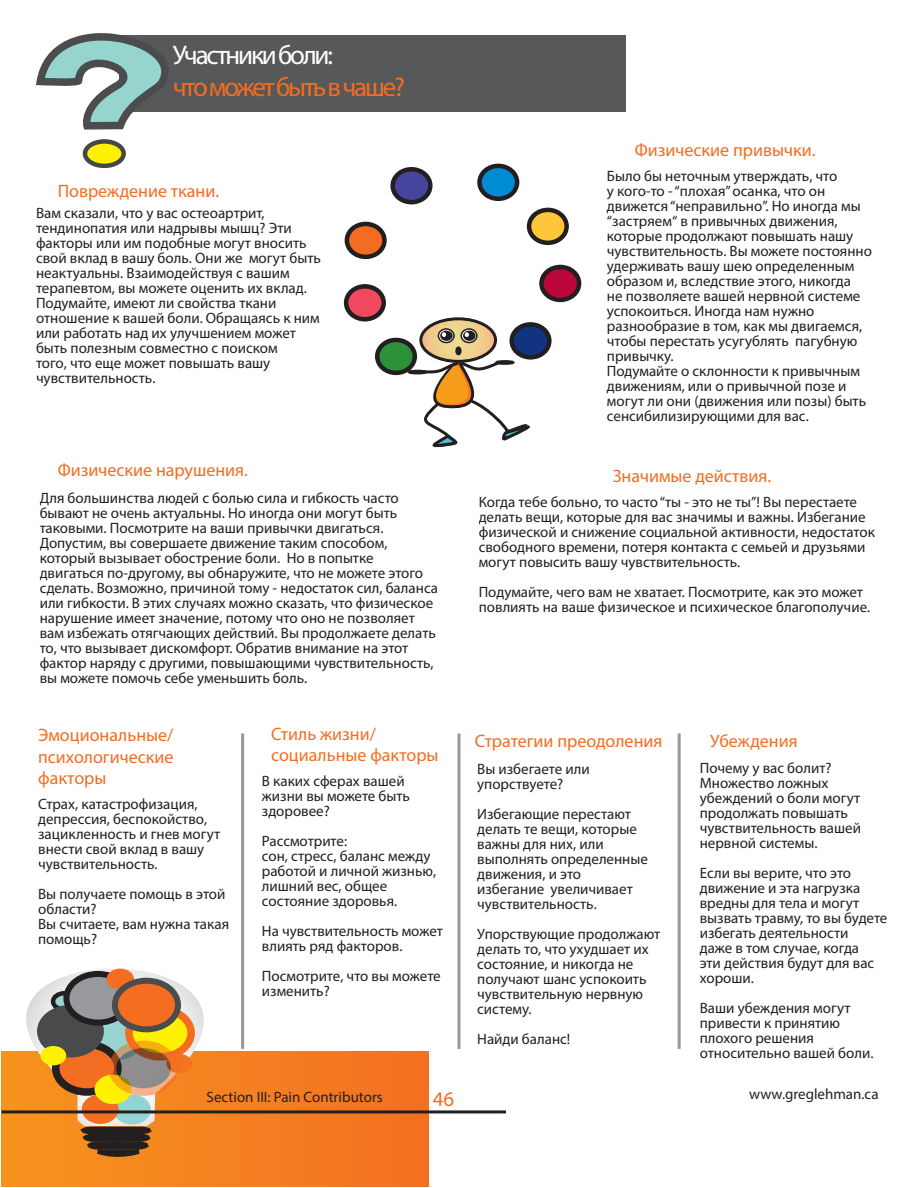
<style>
.page{position:relative;width:918px;height:1188px;background:#fff}
.page>*{position:absolute;margin:0;border:0;box-sizing:border-box;transform-origin:0 0}
.heading_4{font:27px "Myriad Pro";letter-spacing:-.085em;color:#f36c21}
.heading_4-2{font:27px "Myriad Pro";letter-spacing:-.08em;color:#fff}
.t1{font:21px "Myriad Pro";color:#f36c21}
.t2{font:18px/21.6px "Myriad Pro";color:#f36c21;text-align:justify}
.t3{font:18px/21.6px "Myriad Pro";color:#f36e21}
.t4{font:15px/15px "Myriad Pro";color:#231f20}
</style>
<div class="page">
<div style="left:1px;top:1051px;width:427px;height:136px;background:linear-gradient(to right,#f7941e,#f27022)"></div>
<svg style="left:1px;top:968px;width:350px;height:158px"></svg>
<svg style="left:53px;top:993px;width:23px;height:17px"></svg>
<div style="left:51px;top:991px;width:27px;height:21px;border:4px solid #231f20;border-radius:50%"></div>
<div style="left:90px;top:1014px;width:55px;height:46px;background:#96d5d2;border-radius:50%"></div>
<svg style="left:76px;top:1124px;width:81px;height:34px;background:#744c28"></svg>
<div style="left:56px;top:1044px;width:62px;height:48px;background:#f36c21;border-radius:50%"></div>
<div style="left:52px;top:1041px;width:70px;height:55px;border:8px solid #231f20;border-radius:50%"></div>
<div style="left:114px;top:1095px;width:36px;height:29px;background:#92d4d3;border-radius:50%"></div>
<div style="left:113px;top:1095px;width:38px;height:30px;border:2px solid #92d4d1;border-radius:50%"></div>
<div style="left:82px;top:1094px;width:37px;height:30px;background:#f36e21;border-radius:50%"></div>
<div style="left:95px;top:1075px;width:36px;height:29px;background:#fff101;border-radius:50%"></div>
<svg style="left:129px;top:1009px;width:62px;height:48px"></svg>
<div style="left:125px;top:1005px;width:70px;height:56px;border:8px solid #f36c21;border-radius:50%"></div>
<div style="left:37px;top:1005px;width:67px;height:53px;background:#494a4b;border-radius:50%"></div>
<div style="left:66px;top:974px;width:64px;height:49px;background:#97999c;border-radius:50%"></div>
<div style="left:63px;top:971px;width:70px;height:55px;border:6px solid #231f20;border-radius:50%"></div>
<div style="left:166px;top:1054px;width:26px;height:19px;background:#f47321;border-radius:50%"></div>
<div style="left:41px;top:1046px;width:25px;height:19px;background:#fff101;border-radius:50%"></div>
<div style="left:109px;top:971px;width:23px;height:16px;background:#f36e21;border-radius:50%"></div>
<div style="left:107px;top:969px;width:27px;height:21px;border:4px solid #f36e21;border-radius:50%"></div>
<svg style="left:112px;top:1044px;width:63px;height:48px;background:#93826f"></svg>
<div style="left:109px;top:1041px;width:69px;height:55px;border:8px solid #f36c21;border-radius:50%"></div>
<div style="left:115px;top:981px;width:63px;height:48px;background:#f36e21;border-radius:50%"></div>
<div style="left:112px;top:978px;width:69px;height:54px;border:6px solid #4b4c4d;border-radius:50%"></div>
<hr style="left:1px;top:1110px;width:505px;height:3px;background:#231f20">
<div style="left:119px;top:35px;width:507px;height:77px;background:#57585a"></div>
<svg style="left:36px;top:33px;width:132px;height:97px"></svg>
<svg style="left:85px;top:141px;width:39px;height:25px"></svg>
<div style="left:83px;top:139px;width:43px;height:29px;border:4px solid #464748;border-radius:50%"></div>
<svg style="left:347px;top:224px;width:37px;height:33px"></svg>
<div style="left:345px;top:222px;width:42px;height:37px;border:4px solid #231f20;border-radius:50%"></div>
<div style="left:480px;top:166px;width:37px;height:33px;background:#008cd3;border-radius:50%"></div>
<div style="left:477px;top:164px;width:42px;height:37px;border:4px solid #231f20;border-radius:50%"></div>
<div style="left:377px;top:340px;width:38px;height:33px;background:#2c9138;border-radius:50%"></div>
<div style="left:375px;top:338px;width:42px;height:37px;border:4px solid #231f20;border-radius:50%"></div>
<svg style="left:541px;top:267px;width:38px;height:33px"></svg>
<div style="left:539px;top:265px;width:42px;height:37px;border:4px solid #231f20;border-radius:50%"></div>
<div style="left:509px;top:322px;width:43px;height:38px;border:4px solid #231f20;border-radius:50%"></div>
<svg style="left:529px;top:210px;width:38px;height:33px"></svg>
<div style="left:527px;top:208px;width:42px;height:37px;border:4px solid #231f20;border-radius:50%"></div>
<svg style="left:393px;top:169px;width:37px;height:33px"></svg>
<div style="left:390px;top:167px;width:43px;height:37px;border:4px solid #231f20;border-radius:50%"></div>
<svg style="left:346px;top:286px;width:38px;height:33px"></svg>
<div style="left:344px;top:284px;width:42px;height:38px;border:4px solid #231f20;border-radius:50%"></div>
<div style="left:408px;top:370px;width:19px;height:4px;border:3px solid #231f20;border-radius:50%"></div>
<svg style="left:410px;top:319px;width:137px;height:129px"></svg>
<div style="left:455px;top:346px;width:7px;height:9px;border:3px solid #231f20;border-radius:50%"></div>
<hr style="left:241px;top:733px;width:3px;height:316px;background:#97999c">
<hr style="left:458px;top:733px;width:2px;height:316px;background:#97999c">
<hr style="left:678px;top:733px;width:3px;height:316px;background:#97999c">
<p class="heading_4-2" style="left:173px;top:38px;width:162px">Участники боли:</p>
<p class="heading_4" style="left:173px;top:70px;width:234px">что может быть в чаше?</p>
<p class="t2" style="left:58px;top:180px;width:163px">Повреждение ткани.</p>
<p class="t4" style="left:36px;top:206px;width:286px">Вам сказали, что у вас остеоартрит, тендинопатия или надрывы мышц? Эти факторы или им подобные могут вносить свой вклад в вашу боль. Они же могут быть неактуальны. Взаимодействуя с вашим терапевтом, вы можете оценить их вклад.</p>
<p class="t4" style="left:36px;top:296px;width:285px">Подумайте, имеют ли свойства ткани отношение к вашей боли. Обращаясь к ним или работать над их улучшением может быть полезным совместно с поиском<br>того, что еще может повышать вашу чувствительность.</p>
<p class="t2" style="left:58px;top:459px;width:192px">Физические нарушения.</p>
<p class="t2" style="left:635px;top:139px;width:182px">Физические привычки.</p>
<p class="t4" style="left:607px;top:168px;width:267px">Было бы неточным утверждать, что<br>у кого-то - “плохая” осанка, что он движется “неправильно”. Но иногда мы “застряем“ в привычных движения, которые продолжают повышать нашу чувствительность. Вы можете постоянно удерживать вашу шею определенным образом и, вследствие этого, никогда<br>не позволяете вашей нервной системе успокоиться. Иногда нам нужно разнообразие в том, как мы двигаемся, чтобы перестать усугублять пагубную привычку.</p>
<p class="t4" style="left:607px;top:363px;width:261px">Подумайте о склонности к привычным движениям, или о привычной позе и могут ли они (движения или позы) быть сенсибилизирующими для вас.</p>
<p class="t2" style="left:613px;top:465px;width:160px">Значимые действия.</p>
<p class="t4" style="left:40px;top:490px;width:400px">Для большинства людей с болью сила и гибкость часто бывают не очень актуальны. Но иногда они могут быть таковыми. Посмотрите на ваши привычки двигаться.<br>Допустим, вы совершаете движение таким способом, который вызывает обострение боли. Но в попытке двигаться по-другому, вы обнаружите, что не можете этого сделать. Возможно, причиной тому - недостаток сил, баланса или гибкости. В этих случаях можно сказать, что физическое нарушение имеет значение, потому что оно не позволяет вам избежать отягчающих действий. Вы продолжаете делать то, что вызывает дискомфорт. Обратив внимание на этот фактор наряду с другими, повышающими чувствительность, вы можете помочь себе уменьшить боль.</p>
<p class="t4" style="left:479px;top:495px;width:398px">Когда тебе больно, то часто “ты - это не ты”! Вы перестаете делать вещи, которые для вас значимы и важны. Избегание физической и снижение социальной активности, недостаток свободного времени, потеря контакта с семьей и друзьями могут повысить вашу чувствительность.</p>
<p class="t4" style="left:479px;top:585px;width:393px">Подумайте, чего вам не хватает. Посмотрите, как это может повлиять на ваше физическое и психическое благополучие.</p>
<p class="t2" style="left:38px;top:724px;width:137px">Эмоциональные/ психологические факторы</p>
<p class="t3" style="left:271px;top:723px;width:169px">Стиль жизни/ социальные факторы</p>
<p class="t4" style="left:262px;top:773px;width:150px">В каких сферах вашей жизни вы можете быть здоровее?</p>
<p class="t4" style="left:262px;top:833px;width:87px">Рассмотрите:</p>
<p class="t4" style="left:262px;top:848px;width:176px">сон, стресс, баланс между работой и личной жизнью, лишний вес, общее состояние здоровья.</p>
<p class="t4" style="left:262px;top:923px;width:183px">На чувствительность может влиять ряд факторов.</p>
<p class="t4" style="left:262px;top:968px;width:180px">Посмотрите, что вы можете изменить?</p>
<p class="t4" style="left:38px;top:797px;width:184px">Страх, катастрофизация, депрессия, беспокойство, зацикленность и гнев могут внести свой вклад в вашу чувствительность.</p>
<p class="t4" style="left:38px;top:887px;width:189px">Вы получаете помощь в этой области?</p>
<p class="t4" style="left:38px;top:917px;width:192px">Вы считаете, вам нужна такая помощь?</p>
<p class="t2" style="left:475px;top:729px;width:189px">Стратегии преодоления</p>
<p class="t3" style="left:710px;top:729px;width:89px">Убеждения</p>
<p class="t4" style="left:477px;top:761px;width:114px">Вы избегаете или упорствуете?</p>
<p class="t4" style="left:477px;top:806px;width:172px">Избегающие перестают делать те вещи, которые важны для них, или выполнять определенные движения, и это избегание увеличивает чувствительность.</p>
<p class="t4" style="left:477px;top:926px;width:185px">Упорствующие продолжают делать то, что ухудшает их состояние, и никогда не получают шанс успокоить чувствительную нервную систему.</p>
<p class="t4" style="left:477px;top:1031px;width:95px">Найди баланс!</p>
<p class="t4" style="left:700px;top:760px;width:133px">Почему у вас болит?</p>
<p class="t4" style="left:700px;top:775px;width:163px">Множество ложных убеждений о боли могут продолжать повышать чувствительность вашей нервной системы.</p>
<p class="t4" style="left:700px;top:865px;width:189px">Если вы верите, что это движение и эта нагрузка вредны для тела и могут вызвать травму, то вы будете избегать деятельности<br>даже в том случае, когда<br>эти действия будут для вас хороши.</p>
<p class="t4" style="left:700px;top:1000px;width:175px">Ваши убеждения могут привести к принятию плохого решения относительно вашей боли.</p>
<p class="t4" style="left:207px;top:1089px;width:178px">Section III: Pain Contributors</p>
<p class="t4" style="left:749px;top:1087px;width:131px">www.greglehman.ca</p>
<h2 class="t1" style="left:433px;top:1086px;width:23px">46</h2>
</div>
